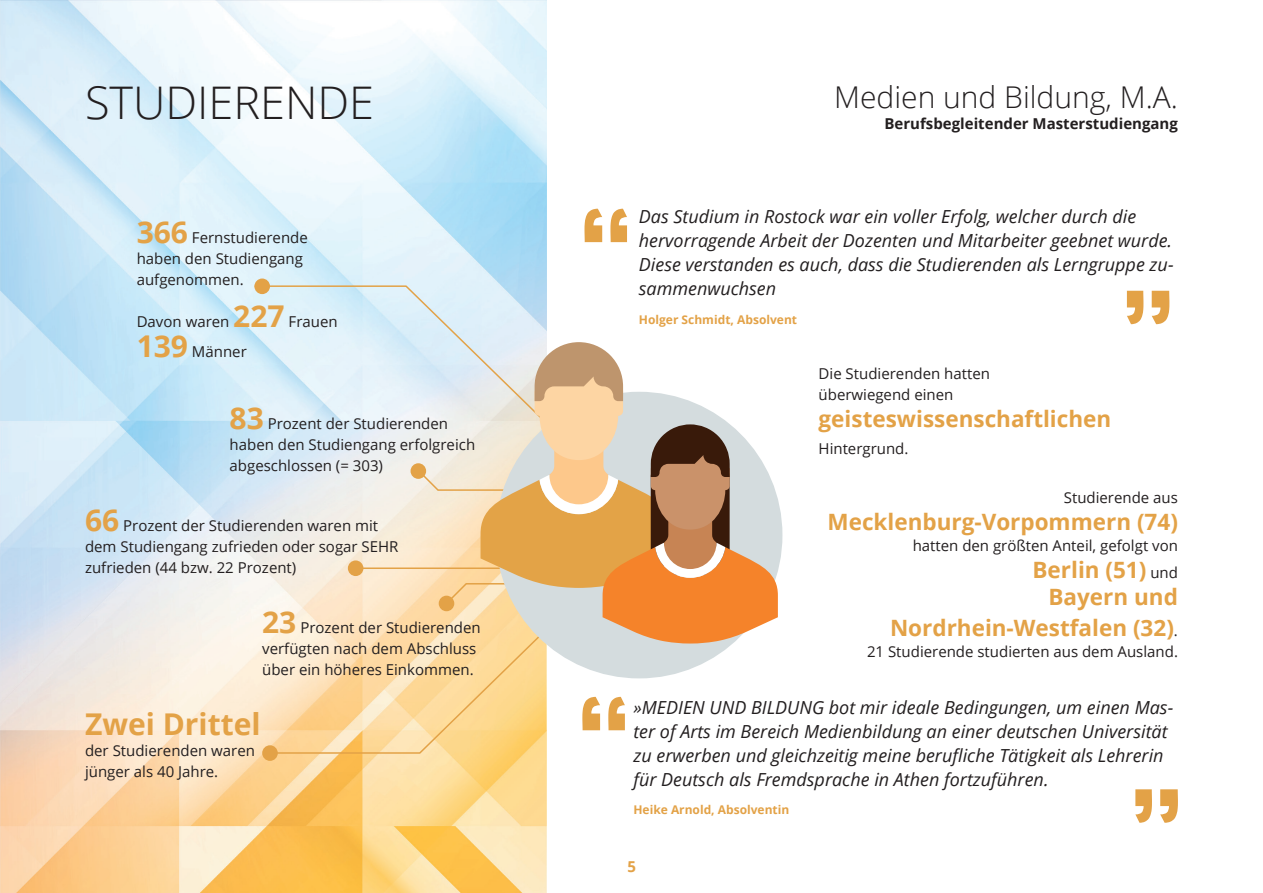
<style>
.page{position:relative;width:1263px;height:893px;background:#fff}
.page>*{position:absolute;margin:0;border:0;box-sizing:border-box;transform-origin:0 0}
.t1{font:300 45px "Open Sans";color:#231f20}
.t2{font:300 30px "Open Sans";color:#231f20}
.t3{font:700 30px "Open Sans";color:#e3a247}
.t4{font:700 22.5px/27px "Open Sans";color:#e3a247;text-align:right}
.t5{font:italic 18px/24px "Open Sans";color:#231f20}
.t6{font:15px/21px "Open Sans";color:#231f20}
.t7{font:700 15px "Open Sans";color:#231f20}
.t8{font:700 15px "Open Sans";color:#e3a247}
.t9{font:700 12px "Open Sans";color:#e3a247}
.s1{font-weight:700;font-size:30px;color:#e3a247}
.s2{font-weight:400;font-size:15px;color:#231f20}
</style>
<div class="page">
<img style="left:0;top:0;width:546px;height:893px">
<svg style="left:254px;top:285px;width:293px;height:161px;background:#dceef7"></svg>
<div style="left:254px;top:279px;width:16px;height:15px;background:#e3a247;border-radius:50%"></div>
<svg style="left:410px;top:463px;width:16px;height:16px"></svg>
<div style="left:348px;top:560px;width:15px;height:16px;background:#e3a247;border-radius:50%"></div>
<div style="left:262px;top:745px;width:16px;height:16px;background:#e3a247;border-radius:50%"></div>
<svg style="left:584px;top:697px;width:16px;height:33px"></svg>
<svg style="left:608px;top:697px;width:17px;height:33px"></svg>
<svg style="left:1160px;top:789px;width:18px;height:34px"></svg>
<svg style="left:1135px;top:789px;width:17px;height:34px"></svg>
<svg style="left:584px;top:209px;width:18px;height:33px"></svg>
<svg style="left:610px;top:209px;width:17px;height:33px"></svg>
<svg style="left:1152px;top:291px;width:17px;height:33px"></svg>
<svg style="left:1127px;top:291px;width:16px;height:33px"></svg>
<hr style="left:361px;top:567px;width:149px;height:2px;background:#e3a247">
<svg style="left:267px;top:593px;width:317px;height:161px;background:#fce0af"></svg>
<div style="left:496px;top:392px;width:286px;height:286px;background:#d4dcde;border-radius:50%"></div>
<svg style="left:417px;top:342px;width:361px;height:301px"></svg>
<h1 class="t1" style="left:85px;top:72px;width:291px">STUDIERENDE</h1>
<h2 class="t2" style="left:834px;top:77px;width:345px">Medien und Bildung, M.A.</h2>
<p class="t7" style="left:884px;top:113px;width:295px">Berufsbegleitender Masterstudiengang</p>
<p class="t6" style="left:137px;top:226px;width:173px"><span class="s1">366</span> Fernstudierende haben den Studiengang aufgenommen.</p>
<p class="t6" style="left:137px;top:306px;width:202px;line-height:30px">Davon waren <span class="s1">227</span> Frauen<br><span class="s1">139</span> Männer</p>
<p class="t6" style="left:230px;top:413px;width:247px"><span class="s1">83</span> Prozent der Studierenden haben den Studiengang erfolgreich abgeschlossen (= 303)</p>
<p class="t6" style="left:85px;top:515px;width:315px"><span class="s1">66</span> Prozent der Studierenden waren mit dem Studiengang zufrieden oder sogar SEHR zufrieden (44 bzw. 22 Prozent)</p>
<p class="t6" style="left:262px;top:616px;width:220px"><span class="s1">23</span> Prozent der Studierenden verfügten nach dem Abschluss über ein höheres Einkommen.</p>
<h2 class="t3" style="left:85px;top:703px;width:177px">Zwei Drittel</h2>
<p class="t6" style="left:85px;top:739px;width:171px">der Studierenden waren jünger als 40 Jahre.</p>
<p class="t5" style="left:639px;top:204px;width:536px">Das Studium in Rostock war ein voller Erfolg, welcher durch die hervorragende Arbeit der Dozenten und Mitarbeiter geebnet wurde.<br>Diese verstanden es auch, dass die Studierenden als Lerngruppe zu&shy;sammenwuchsen</p>
<p class="t9" style="left:639px;top:311px;width:160px">Holger Schmidt, Absolvent</p>
<p class="t6" style="left:819px;top:363px;width:173px">Die Studierenden hatten überwiegend einen</p>
<h3 class="t4" style="left:819px;top:405px;width:294px">geisteswissenschaftlichen</h3>
<p class="t6" style="left:819px;top:438px;width:91px">Hintergrund.</p>
<p class="t6" style="left:1064px;top:487px;width:116px">Studierende aus</p>
<h3 class="t4" style="left:827px;top:508px;width:352px">Mecklenburg-Vorpommern (74)</h3>
<p class="t6" style="left:913px;top:535px;width:267px">hatten den größten Anteil, gefolgt von</p>
<h3 class="t4" style="left:1032px;top:556px;width:147px">Berlin (51) <span class="s2">und<br></span>Bayern und</h3>
<h3 class="t4" style="left:890px;top:614px;width:289px">Nordrhein-Westfalen (32)<span class="s2">.</span></h3>
<p class="t6" style="left:867px;top:641px;width:312px">21 Studierende studierten aus dem Ausland.</p>
<p class="t5" style="left:633px;top:695px;width:541px">»MEDIEN UND BILDUNG bot mir ideale Bedingungen, um einen Mas&shy;ter of Arts im Bereich Medienbildung an einer deutschen Universität zu erwerben und gleichzeitig meine berufliche Tätigkeit als Lehrerin für Deutsch als Fremdsprache in Athen fortzuführen.</p>
<p class="t9" style="left:633px;top:801px;width:157px">Heike Arnold, Absolventin</p>
<p class="t8" style="left:627px;top:856px;width:10px">5</p>
</div>
